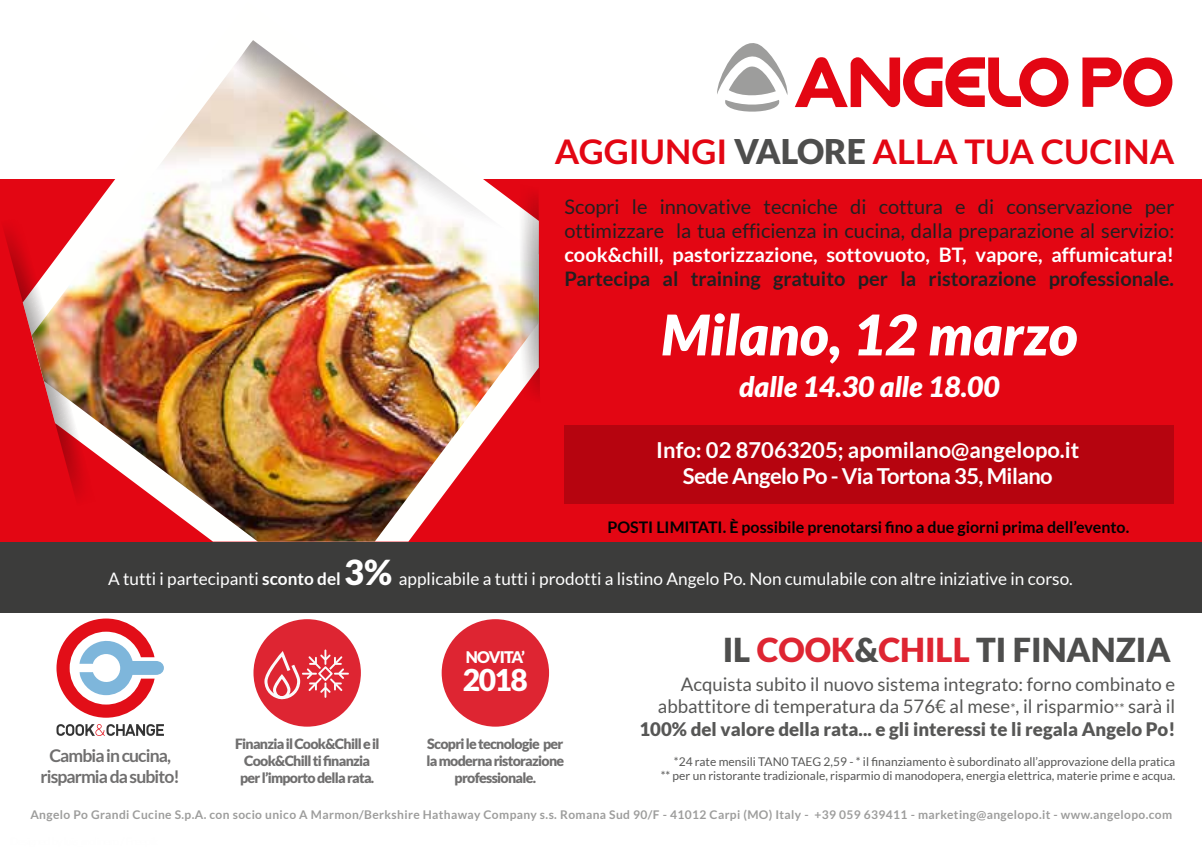
<style>
.page{position:relative;width:1202px;height:851px;background:#fff}
.page>*{position:absolute;margin:0;border:0;box-sizing:border-box;transform-origin:0 0}
.t1{font:italic 900 56px "Lato";color:#fff}
.t2{font:700 34px "Lato";color:#e30613}
.t3{font:900 33px "Lato";color:#4e4e4d}
.t4{font:900 30px "Lato";color:#fff}
.t5{font:italic 900 28px "Lato";color:#fff}
.t6{font:700 22px/26.4px "Lato";color:#fff;text-align:center}
.t7{font:20px/24px "Lato";color:#231f20}
.t8{font:700 20px "Lato";color:#fff}
.t9{font:700 20px "Lato";color:#231f20}
.t10{font:18.6px/22.4px "Lato";color:#575756;text-align:right}
.t11{font:700 17.6px/21px "Lato";letter-spacing:-.05em;color:#706f6f;text-align:center}
.t12{font:17.2px "Lato";color:#fff}
.t13{font:700 16px "Lato";color:#010101}
.t14{font:900 16px "Lato";letter-spacing:-.05em;color:#fff}
.t15{font:900 14.2px/17px "Lato";letter-spacing:-.05em;color:#706f6f;text-align:center}
.t16{font:12px/14.4px "Lato";color:#575756;text-align:right}
.t17{font:700 12px "Lato";letter-spacing:.03em;color:#9d9d9c}
.s1{font-weight:900;color:#4e4e4d}
.s2{font-weight:700}
.s3{font-weight:900;font-size:34.4px}
.s4{color:#de2532}
.s5{font-size:12.8px}
.s6{font-weight:900}
</style>
<div class="page">
<div style="left:0;top:179px;width:1202px;height:422px;background:#e30613"></div>
<div style="left:0;top:541px;width:1202px;height:71px;background:#3c3c3b"></div>
<div style="left:564px;top:425px;width:610px;height:79px;background:#b6040f"></div>
<div style="left:253px;top:619px;width:108px;height:107px;background:#de2532;border-radius:50%"></div>
<svg style="left:264px;top:649px;width:85px;height:50px"></svg>
<div style="left:442px;top:619px;width:107px;height:107px;background:#de2532;border-radius:50%"></div>
<svg style="left:56px;top:724px;width:108px;height:11px"></svg>
<svg style="left:56px;top:618px;width:108px;height:99px"></svg>
<img style="left:88px;top:70px;width:431px;height:471px">
<img style="left:232px;top:40px;width:275px;height:190px">
<img style="left:4px;top:215px;width:92px;height:185px">
<img style="left:49px;top:384px;width:263px;height:157px">
<svg style="left:519px;top:194px;width:21px;height:203px;background:#d4a29b"></svg>
<svg style="left:717px;top:43px;width:71px;height:69px"></svg>
<svg style="left:1082px;top:57px;width:90px;height:50px"></svg>
<svg style="left:795px;top:57px;width:273px;height:50px"></svg>
<h2 class="t2" style="left:555px;top:132px;width:621px">AGGIUNGI <span class="s1">VALORE</span> ALLA TUA CUCINA</h2>
<h3 class="t7" style="left:564px;top:195px;width:611px">Scopri le innovative tecniche di cottura e di conservazione per ottimizzare la tua efficienza in cucina, dalla preparazione al servizio:</h3>
<h3 class="t8" style="left:564px;top:243px;width:611px">cook&amp;chill, pastorizzazione, sottovuoto, BT, vapore, affumicatura!</h3>
<h3 class="t9" style="left:564px;top:267px;width:611px">Partecipa al training gratuito per la ristorazione professionale.</h3>
<h1 class="t1" style="left:661px;top:302px;width:418px">Milano, 12 marzo</h1>
<h3 class="t5" style="left:739px;top:371px;width:262px">dalle 14.30 alle 18.00</h3>
<h3 class="t6" style="left:656px;top:436px;width:425px">Info: 02 87063205; apomilano@angelopo.it<br>Sede Angelo Po - Via Tortona 35, Milano</h3>
<h3 class="t13" style="left:607px;top:517px;width:523px">POSTI LIMITATI. È possibile prenotarsi fino a due giorni prima dell’evento.</h3>
<h3 class="t12" style="left:108px;top:569px;width:966px">A tutti i partecipanti <span class="s2">sconto del</span> <span class="s3">3%</span> applicabile a tutti i prodotti a listino Angelo Po. Non cumulabile con altre iniziative in corso.</h3>
<h3 class="t3" style="left:723px;top:631px;width:449px">IL <span class="s4">COOK</span>&amp;<span class="s4">CHILL</span> TI FINANZIA</h3>
<h3 class="t10" style="left:639px;top:672px;width:537px">Acquista subito il nuovo sistema integrato: forno combinato e abbattitore di temperatura da 576€ al mese<span class="s5">*</span>, il risparmio<span class="s5">**</span> sarà il<br><span class="s6">100% del valore della rata... e gli interessi te li regala Angelo Po!</span></h3>
<p class="t16" style="left:661px;top:753px;width:516px">*24 rate mensili TAN0 TAEG 2,59 - * il finanziamento è subordinato all’approvazione della pratica<br>** per un ristorante tradizionale, risparmio di manodopera, energia elettrica, materie prime e acqua.</p>
<p class="t17" style="left:30px;top:807px;width:1143px">Angelo Po Grandi Cucine S.p.A. con socio unico A Marmon/Berkshire Hathaway Company s.s. Romana Sud 90/F - 41012 Carpi (MO) Italy - +39 059 639411 - marketing@angelopo.it - www.angelopo.com</p>
<h3 class="t14" style="left:466px;top:648px;width:60px">NOVITA’</h3>
<h3 class="t4" style="left:463px;top:662px;width:67px">2018</h3>
<p class="t15" style="left:235px;top:734px;width:146px">Finanzia il Cook&amp;Chill e il<br>Cook&amp;Chill ti finanzia per l’importo della rata.</p>
<p class="t15" style="left:426px;top:734px;width:139px">Scopri le tecnologie per la moderna ristorazione professionale.</p>
<h3 class="t11" style="left:41px;top:744px;width:141px">Cambia in cucina, risparmia da subito!</h3>
</div>
